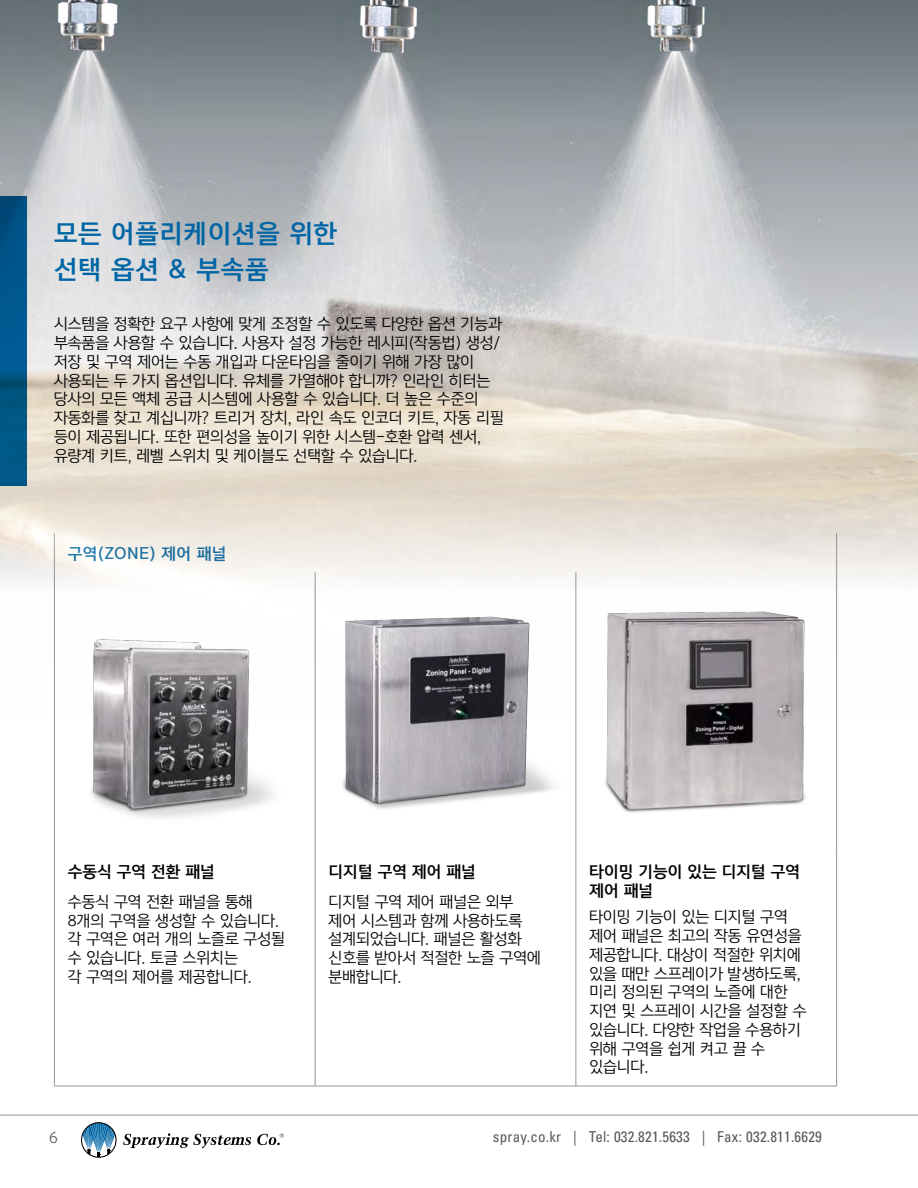
<style>
.page{position:relative;width:918px;height:1188px;background:#fff}
.page>*{position:absolute;margin:0;border:0;box-sizing:border-box;transform-origin:0 0}
.t1{font:24px/36px "Yoon Gothic Pro 770";letter-spacing:.03em;color:#0065a4}
.t2{font:15px/18.8px "Yoon Gothic Pro 740";color:#000}
.t3{font:condensed 15px "Univers LT Std";letter-spacing:.015em;color:#58585b}
.t4{font:15px/18.8px "Yoon Gothic Pro 770";color:#000}
.t5{font:15px "Yoon Gothic Pro 770";letter-spacing:.02em;color:#0065a4}
.t6{font:15px "Yoon Gothic Pro 740";color:#58585b}
</style>
<div class="page">
<hr style="left:0;top:1115px;width:918px;height:1px;background:#939598">
<svg style="left:81px;top:1122px;width:36px;height:36px"></svg>
<svg style="left:123px;top:1133px;width:128px;height:15px"></svg>
<svg style="left:257px;top:1134px;width:27px;height:11px"></svg>
<hr style="left:54px;top:572px;width:1px;height:280px;background:#939598">
<hr style="left:836px;top:572px;width:1px;height:280px;background:#939598">
<hr style="left:54px;top:852px;width:1px;height:234px;background:#939598">
<hr style="left:836px;top:852px;width:1px;height:234px;background:#939598">
<hr style="left:54px;top:1086px;width:261px;height:1px;background:#939598">
<hr style="left:315px;top:1086px;width:261px;height:1px;background:#939598">
<hr style="left:576px;top:1086px;width:261px;height:1px;background:#939598">
<hr style="left:315px;top:572px;width:1px;height:280px;background:#939598">
<hr style="left:576px;top:572px;width:1px;height:280px;background:#939598">
<hr style="left:315px;top:852px;width:1px;height:234px;background:#939598">
<hr style="left:576px;top:852px;width:1px;height:234px;background:#939598">
<img style="left:605px;top:716px;width:200px;height:97px">
<img style="left:342px;top:716px;width:235px;height:115px">
<img style="left:91px;top:716px;width:182px;height:102px">
<img style="left:0;top:0;width:918px;height:716px">
<svg style="left:0;top:196px;width:27px;height:290px;background:#058"></svg>
<h1 class="t1" style="left:54px;top:215px;width:285px">모든 어플리케이션을 위한 선택 옵션 &amp; 부속품</h1>
<p class="t2" style="left:54px;top:315px;width:451px">시스템을 정확한 요구 사항에 맞게 조정할 수 있도록 다양한 옵션 기능과 부속품을 사용할 수 있습니다. 사용자 설정 가능한 레시피(작동법) 생성/ 저장 및 구역 제어는 수동 개입과 다운타임을 줄이기 위해 가장 많이 사용되는 두 가지 옵션입니다. 유체를 가열해야 합니까? 인라인 히터는 당사의 모든 액체 공급 시스템에 사용할 수 있습니다. 더 높은 수준의 자동화를 찾고 계십니까? 트리거 장치, 라인 속도 인코더 키트, 자동 리필 등이 제공됩니다. 또한 편의성을 높이기 위한 시스템-호환 압력 센서, 유량계 키트, 레벨 스위치 및 케이블도 선택할 수 있습니다.</p>
<p class="t5" style="left:68px;top:543px;width:160px">구역(ZONE) 제어 패널</p>
<p class="t4" style="left:68px;top:862px;width:149px">수동식 구역 전환 패널</p>
<p class="t2" style="left:68px;top:892px;width:219px">수동식 구역 전환 패널을 통해<br>8개의 구역을 생성할 수 있습니다. 각 구역은 여러 개의 노즐로 구성될 수 있습니다. 토글 스위치는<br>각 구역의 제어를 제공합니다.</p>
<p class="t4" style="left:329px;top:862px;width:149px">디지털 구역 제어 패널</p>
<p class="t2" style="left:329px;top:892px;width:214px">디지털 구역 제어 패널은 외부 제어 시스템과 함께 사용하도록 설계되었습니다. 패널은 활성화 신호를 받아서 적절한 노즐 구역에 분배합니다.</p>
<p class="t4" style="left:589px;top:862px;width:212px">타이밍 기능이 있는 디지털 구역 제어 패널</p>
<p class="t2" style="left:589px;top:908px;width:219px">타이밍 기능이 있는 디지털 구역 제어 패널은 최고의 작동 유연성을 제공합니다. 대상이 적절한 위치에 있을 때만 스프레이가 발생하도록, 미리 정의된 구역의 노즐에 대한 지연 및 스프레이 시간을 설정할 수 있습니다. 다양한 작업을 수용하기 위해 구역을 쉽게 켜고 끌 수 있습니다.</p>
<p class="t6" style="left:49px;top:1128px;width:10px">6</p>
<p class="t3" style="left:493px;top:1128px;width:330px">spray.co.kr | Tel: 032.821.5633 | Fax: 032.811.6629</p>
</div>
